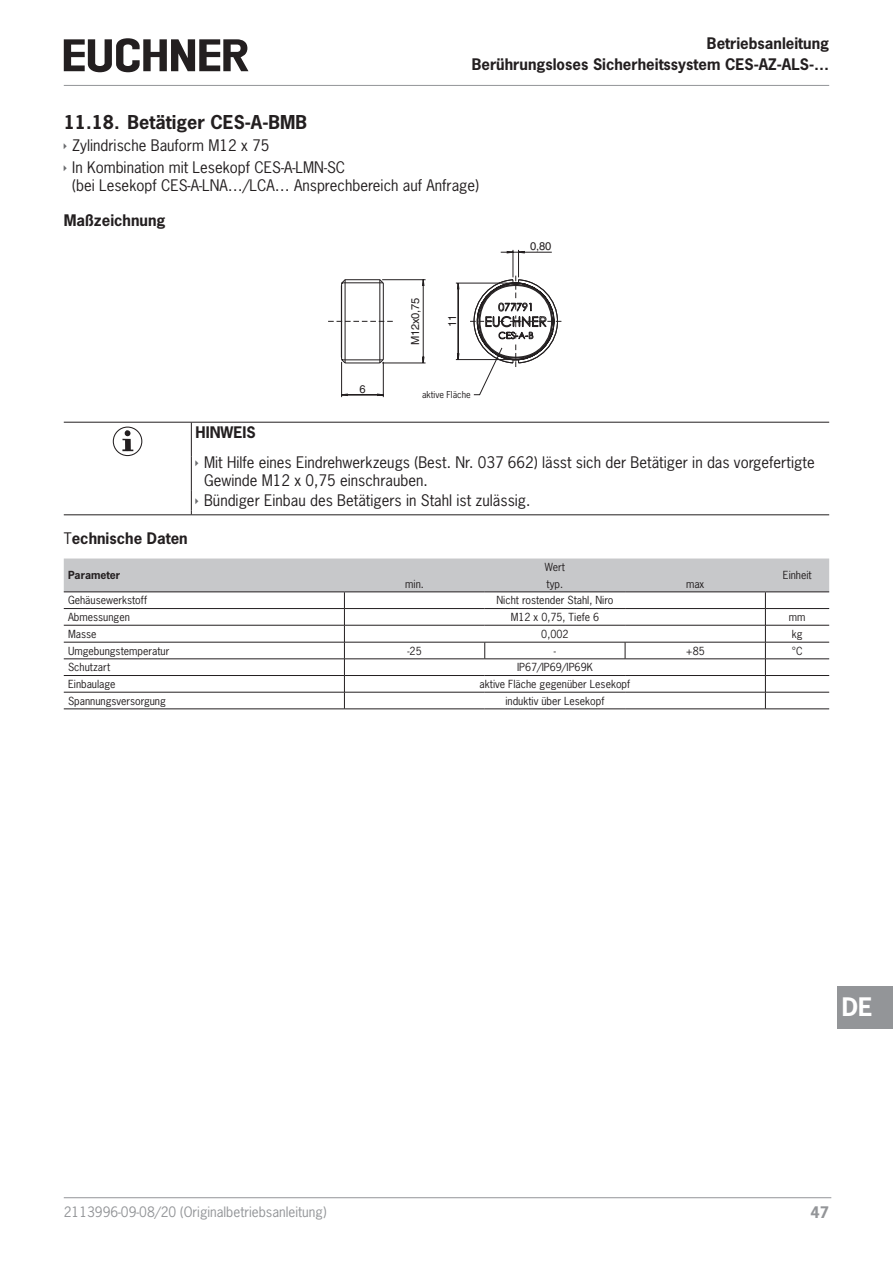
<style>
.page{position:relative;width:893px;height:1263px;background:#fff}
.page>*{position:absolute;margin:0;border:0;box-sizing:border-box;transform-origin:0 0}
.t1{font:700 24px "News Gothic Std";color:#fff}
.t2{font:700 18px "News Gothic Std";color:#231f20}
.t3{font:15px/18px "News Gothic Std";color:#231f20}
.paragraph{font:700 15px/20.1px "News Gothic Std";color:#231f20;text-align:right}
.signalword{font:700 15px "News Gothic Std";color:#231f20}
.t4{font:700 15px "News Gothic Std";color:#939598}
.t5{font:13.5px "News Gothic Std";color:#939598}
.t6{font:11.1px "Helvetica";letter-spacing:-.015em;color:#231f20}
.tablebodycentred{font:10.5px "News Gothic Std";color:#231f20}
.tablebodyleft{font:10.5px "News Gothic Std";color:#231f20}
.tableheadcentered{font:10.5px "News Gothic Std";color:#231f20}
.tableheadleft{font:700 10.5px "News Gothic Std";color:#231f20}
.legendleft{font:9px "News Gothic Std";color:#231f20}
.s1{font-weight:400}
</style>
<div class="page">
<hr style="left:64px;top:85px;width:765px;height:1px;background:#939598">
<hr style="left:64px;top:1197px;width:767px;height:1px;background:#939598">
<svg style="left:64px;top:38px;width:184px;height:34px"></svg>
<div style="left:838px;top:986px;width:55px;height:43px;background:#939598"></div>
<svg style="left:455px;top:249px;width:107px;height:146px"></svg>
<svg style="left:328px;top:279px;width:98px;height:119px"></svg>
<hr style="left:64px;top:422px;width:127px;height:1px;background:#231f20">
<hr style="left:191px;top:422px;width:638px;height:1px;background:#231f20">
<hr style="left:191px;top:422px;width:1px;height:34px;background:#231f20">
<hr style="left:191px;top:456px;width:1px;height:34px;background:#231f20">
<hr style="left:64px;top:515px;width:127px;height:1px;background:#231f20">
<hr style="left:191px;top:515px;width:638px;height:1px;background:#231f20">
<svg style="left:113px;top:427px;width:29px;height:29px"></svg>
<svg style="left:122px;top:430px;width:11px;height:21px"></svg>
<hr style="left:64px;top:709px;width:280px;height:1px;background:#231f20">
<hr style="left:344px;top:709px;width:141px;height:1px;background:#231f20">
<hr style="left:485px;top:709px;width:140px;height:1px;background:#231f20">
<hr style="left:625px;top:709px;width:140px;height:1px;background:#231f20">
<hr style="left:765px;top:709px;width:64px;height:1px;background:#231f20">
<svg style="left:64px;top:558px;width:765px;height:151px"></svg>
<hr style="left:344px;top:642px;width:141px;height:1px;background:#231f20">
<hr style="left:485px;top:642px;width:140px;height:1px;background:#231f20">
<hr style="left:625px;top:642px;width:140px;height:1px;background:#231f20">
<svg style="left:191px;top:490px;width:8px;height:25px"></svg>
<p class="paragraph" style="left:472px;top:33px;width:359px">Betriebsanleitung<br>Berührungsloses Sicherheitssystem CES-AZ-ALS-…</p>
<p class="t2" style="left:64px;top:110px;width:245px">11.18. Betätiger CES‑A-BMB</p>
<p class="t3" style="left:72px;top:136px;width:199px">Zylindrische Bauform M12 x 75</p>
<p class="t3" style="left:72px;top:159px;width:408px">In Kombination mit Lesekopf CES‑A-LMN-SC<br>(bei Lesekopf CES‑A-LNA…/LCA… Ansprechbereich auf Anfrage)</p>
<p class="paragraph" style="left:64px;top:210px;width:103px">Maßzeichnung</p>
<p class="t6" style="left:359px;top:382px;width:8px">6</p>
<p class="t6" style="left:409px;top:345px;width:49px;rotate:-90deg">M12x0,75</p>
<p class="t6" style="left:446px;top:327px;width:14px;rotate:-90deg">11</p>
<p class="legendleft" style="left:422px;top:388px;width:50px">aktive Fläche</p>
<p class="t6" style="left:530px;top:240px;width:23px">0,80</p>
<p class="paragraph" style="left:64px;top:528px;width:125px"><span class="s1">T</span>echnische Daten</p>
<p class="tableheadleft" style="left:68px;top:568px;width:54px">Parameter</p>
<p class="signalword" style="left:196px;top:422px;width:62px">HINWEIS</p>
<p class="t3" style="left:204px;top:453px;width:612px">Mit Hilfe eines Eindrehwerkzeugs (Best. Nr. 037 662) lässt sich der Betätiger in das vorgefertigte<br>Gewinde M12 x 0,75 einschrauben.</p>
<p class="t3" style="left:204px;top:491px;width:328px">Bündiger Einbau des Betätigers in Stahl ist zulässig.</p>
<p class="tableheadcentered" style="left:545px;top:560px;width:22px">Wert</p>
<p class="tableheadcentered" style="left:405px;top:577px;width:20px">min.</p>
<p class="tableheadcentered" style="left:547px;top:577px;width:18px">typ.</p>
<p class="tableheadcentered" style="left:686px;top:577px;width:20px">max</p>
<p class="tableheadcentered" style="left:783px;top:569px;width:30px">Einheit</p>
<p class="tablebodyleft" style="left:68px;top:594px;width:81px">Gehäusewerkstoff</p>
<p class="tablebodycentred" style="left:496px;top:594px;width:118px">Nicht rostender Stahl, Niro</p>
<p class="tablebodyleft" style="left:68px;top:610px;width:63px">Abmessungen</p>
<p class="tablebodycentred" style="left:511px;top:610px;width:90px">M12 x 0,75, Tiefe 6</p>
<p class="tablebodycentred" style="left:789px;top:610px;width:18px">mm</p>
<p class="tablebodyleft" style="left:68px;top:627px;width:30px">Masse</p>
<p class="tablebodycentred" style="left:541px;top:627px;width:29px">0,002</p>
<p class="tablebodycentred" style="left:792px;top:627px;width:12px">kg</p>
<p class="tablebodyleft" style="left:68px;top:644px;width:103px">Umgebungstemperatur</p>
<p class="tablebodycentred" style="left:407px;top:644px;width:16px">-25</p>
<p class="tablebodycentred" style="left:554px;top:644px;width:4px">-</p>
<p class="tablebodycentred" style="left:686px;top:644px;width:21px">+85</p>
<p class="tablebodycentred" style="left:792px;top:644px;width:12px">°C</p>
<p class="tablebodyleft" style="left:68px;top:660px;width:44px">Schutzart</p>
<p class="tablebodycentred" style="left:517px;top:660px;width:77px">IP67/IP69/IP69K</p>
<p class="tablebodyleft" style="left:68px;top:677px;width:49px">Einbaulage</p>
<p class="tablebodycentred" style="left:480px;top:677px;width:152px">aktive Fläche gegenüber Lesekopf</p>
<p class="tablebodyleft" style="left:68px;top:694px;width:99px">Spannungsversorgung</p>
<p class="tablebodycentred" style="left:505px;top:694px;width:101px">induktiv über Lesekopf</p>
<h1 class="t1" style="left:842px;top:991px;width:32px">DE</h1>
<p class="t5" style="left:64px;top:1203px;width:264px">2113996-09-08/20 (Originalbetriebsanleitung)</p>
<p class="t4" style="left:810px;top:1202px;width:20px">47</p>
</div>
